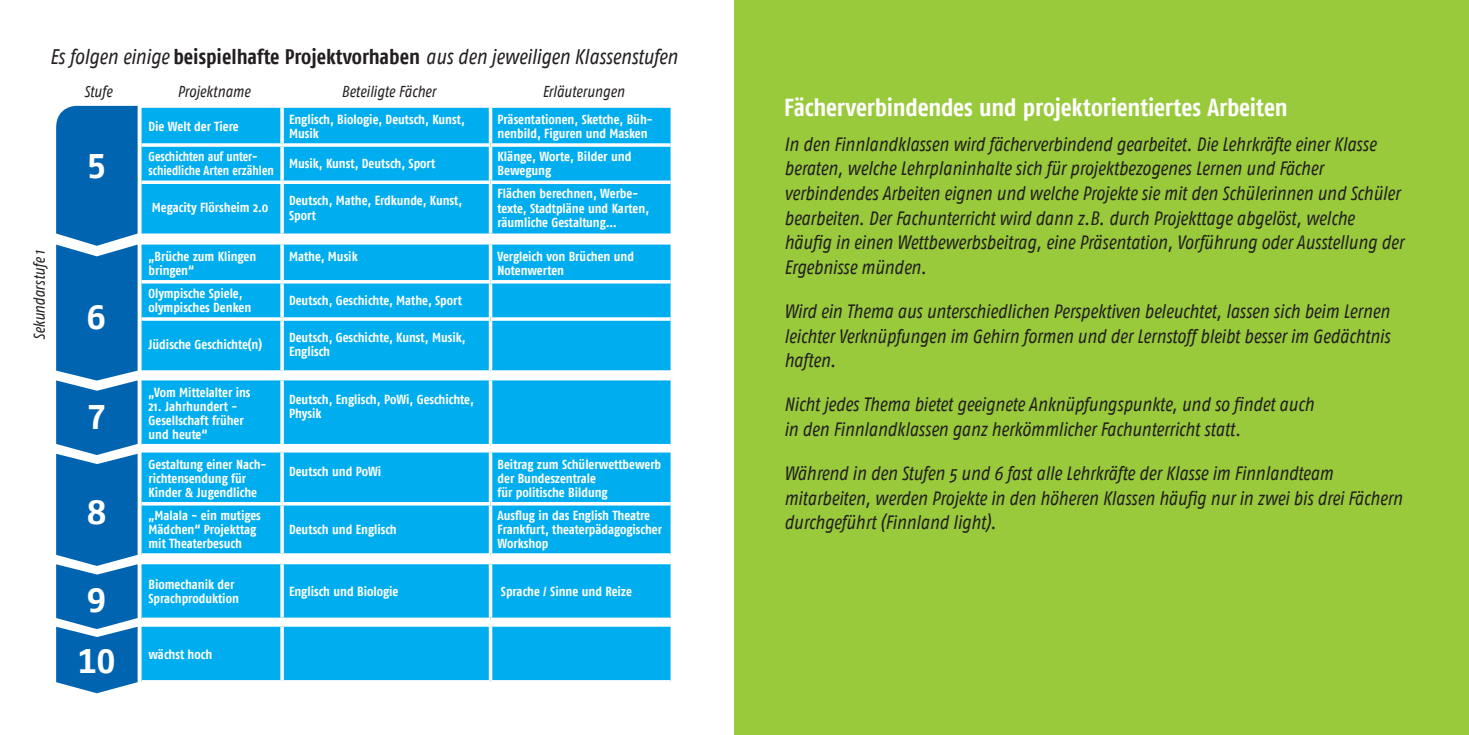
<style>
.page{position:relative;width:1469px;height:735px;background:#fff}
.page>*{position:absolute;margin:0;border:0;box-sizing:border-box;transform-origin:0 0}
.t1{font:700 34.12px/60.6px "AWO Fago Office";color:#fff}
.t2{font:700 24.5px "AWO Fago Cond";letter-spacing:-.01em;color:#fff}
.t3{font:italic 21px "AWO Fago Cond";color:#231f20}
.t4{font:italic 19.25px/24.5px "AWO Fago Cond";color:#231f20}
.t5{font:italic 15.75px "AWO Fago Cond";color:#231f20}
.t6{font:700 13.12px/14px "AWO Fago Cond";color:#fff}
.t7{font:700 13.12px/14px "AWO Fago Cond";color:#fff;scale:.93 1}
.s1{font-weight:700;font-style:normal}
</style>
<div class="page">
<div style="left:734px;top:0;width:734px;height:734px;background:#99ca3b"></div>
<svg style="left:56px;top:106px;width:614px;height:587px;background:#25b0e9"></svg>
<svg style="left:280px;top:626px;width:4px;height:53px"></svg>
<hr style="left:489px;top:626px;width:3px;height:53px;background:#fff">
<svg style="left:141px;top:679px;width:141px;height:4px"></svg>
<svg style="left:282px;top:679px;width:208px;height:4px"></svg>
<svg style="left:490px;top:679px;width:180px;height:4px"></svg>
<h3 class="t3" style="left:50px;top:45px;width:629px">Es folgen einige <span class="s1">beispielhafte Projektvorhaben</span> aus den jeweiligen Klassenstufen</h3>
<p class="t5" style="left:30px;top:339px;width:91px;rotate:-90deg">Sekundarstufe 1</p>
<p class="t5" style="left:84px;top:82px;width:29px">Stufe</p>
<p class="t5" style="left:341px;top:82px;width:96px">Beteiligte Fächer</p>
<p class="t5" style="left:542px;top:82px;width:84px">Erläuterungen</p>
<p class="t5" style="left:177px;top:82px;width:74px">Projektname</p>
<h1 class="t1" style="left:87px;top:136px;width:21px">5</h1>
<h1 class="t1" style="left:86px;top:286px;width:21px">6</h1>
<h1 class="t1" style="left:87px;top:385px;width:21px">7</h1>
<h1 class="t1" style="left:87px;top:481px;width:21px">8</h1>
<h1 class="t1" style="left:78px;top:569px;width:40px">9<br>10</h1>
<p class="t6" style="left:148px;top:119px;width:92px">Die Welt der Tiere</p>
<p class="t6" style="left:289px;top:112px;width:177px">Englisch, Biologie, Deutsch, Kunst,<br>Musik</p>
<p class="t6" style="left:497px;top:112px;width:157px">Präsentationen, Sketche, Büh&shy;nenbild, Figuren und Masken</p>
<p class="t7" style="left:148px;top:149px;width:136px">Geschichten auf unter&shy;schiedliche Arten erzählen</p>
<p class="t6" style="left:289px;top:156px;width:148px">Musik, Kunst, Deutsch, Sport</p>
<p class="t6" style="left:497px;top:149px;width:135px">Klänge, Worte, Bilder und<br>Bewegung</p>
<p class="t6" style="left:152px;top:200px;width:118px">Megacity Flörsheim 2.0</p>
<p class="t6" style="left:289px;top:193px;width:175px">Deutsch, Mathe, Erdkunde, Kunst,<br>Sport</p>
<p class="t6" style="left:497px;top:187px;width:153px">Flächen berechnen, Werbe&shy;texte, Stadtpläne und Karten, räumliche Gestaltung…</p>
<p class="t6" style="left:148px;top:249px;width:109px">„Brüche zum Klingen bringen“</p>
<p class="t6" style="left:289px;top:249px;width:70px">Mathe, Musik</p>
<p class="t6" style="left:497px;top:249px;width:138px">Vergleich von Brüchen und<br>Notenwerten</p>
<p class="t6" style="left:148px;top:286px;width:104px">Olympische Spiele, olympisches Denken</p>
<p class="t6" style="left:289px;top:293px;width:174px">Deutsch, Geschichte, Mathe, Sport</p>
<p class="t6" style="left:148px;top:337px;width:115px">Jüdische Geschichte(n)</p>
<p class="t6" style="left:289px;top:330px;width:178px">Deutsch, Geschichte, Kunst, Musik,<br>Englisch</p>
<p class="t6" style="left:148px;top:384px;width:104px">„Vom Mittelalter ins</p>
<p class="t6" style="left:148px;top:398px;width:97px">21. Jahrhundert -<br>Gesellschaft früher und heute“</p>
<p class="t6" style="left:289px;top:391px;width:186px">Deutsch, Englisch, PoWi, Geschichte,<br>Physik</p>
<p class="t6" style="left:148px;top:456px;width:119px">Gestaltung einer Nach&shy;richtensendung für<br>Kinder &amp; Jugendliche</p>
<p class="t6" style="left:289px;top:463px;width:94px">Deutsch und PoWi</p>
<p class="t6" style="left:497px;top:456px;width:165px">Beitrag zum Schülerwettbewerb der Bundeszentrale<br>für politische Bildung</p>
<p class="t6" style="left:148px;top:508px;width:114px">„Malala - ein mutiges<br>Mädchen“ Projekttag mit Theaterbesuch</p>
<p class="t6" style="left:497px;top:508px;width:166px">Ausflug in das English Theatre<br>Frankfurt, theaterpädagogischer<br>Workshop</p>
<p class="t6" style="left:289px;top:522px;width:109px">Deutsch und Englisch</p>
<p class="t6" style="left:148px;top:577px;width:92px">Biomechanik der<br>Sprachproduktion</p>
<p class="t6" style="left:289px;top:584px;width:111px">Englisch und Biologie</p>
<p class="t6" style="left:501px;top:584px;width:132px">Sprache / Sinne und Reize</p>
<p class="t6" style="left:148px;top:646px;width:65px">wächst hoch</p>
<h2 class="t2" style="left:784px;top:93px;width:505px">Fächerverbindendes und projektorientiertes Arbeiten</h2>
<p class="t4" style="left:784px;top:132px;width:621px">In den Finnlandklassen wird fächerverbindend gearbeitet. Die Lehrkräfte einer Klasse beraten, welche Lehrplaninhalte sich für projektbezogenes Lernen und Fächer verbindendes Arbeiten eignen und welche Projekte sie mit den Schülerinnen und Schüler bearbeiten. Der Fachunterricht wird dann z.B. durch Projekttage abgelöst, welche -häufig in einen Wettbewerbsbeitrag, eine Präsentation, Vorführung oder Ausstellung der Ergebnisse münden.</p>
<h3 class="t4" style="left:784px;top:298px;width:607px;text-align:justify">Wird ein Thema aus unterschiedlichen Perspektiven beleuchtet, lassen sich beim Lernen leichter Verknüpfungen im Gehirn formen und der Lernstoff bleibt besser im Gedächtnis haften.</h3>
<h3 class="t4" style="left:784px;top:392px;width:531px">Nicht jedes Thema bietet geeignete Anknüpfungspunkte, und so findet auch in den Finnlandklassen ganz herkömmlicher Fachunterricht statt.</h3>
<h3 class="t4" style="left:784px;top:461px;width:619px">Während in den Stufen 5 und 6 fast alle Lehrkräfte der Klasse im Finnlandteam -mitarbeiten, werden Projekte in den höheren Klassen häufig nur in zwei bis drei Fächern durchgeführt (Finnland light).</h3>
</div>
